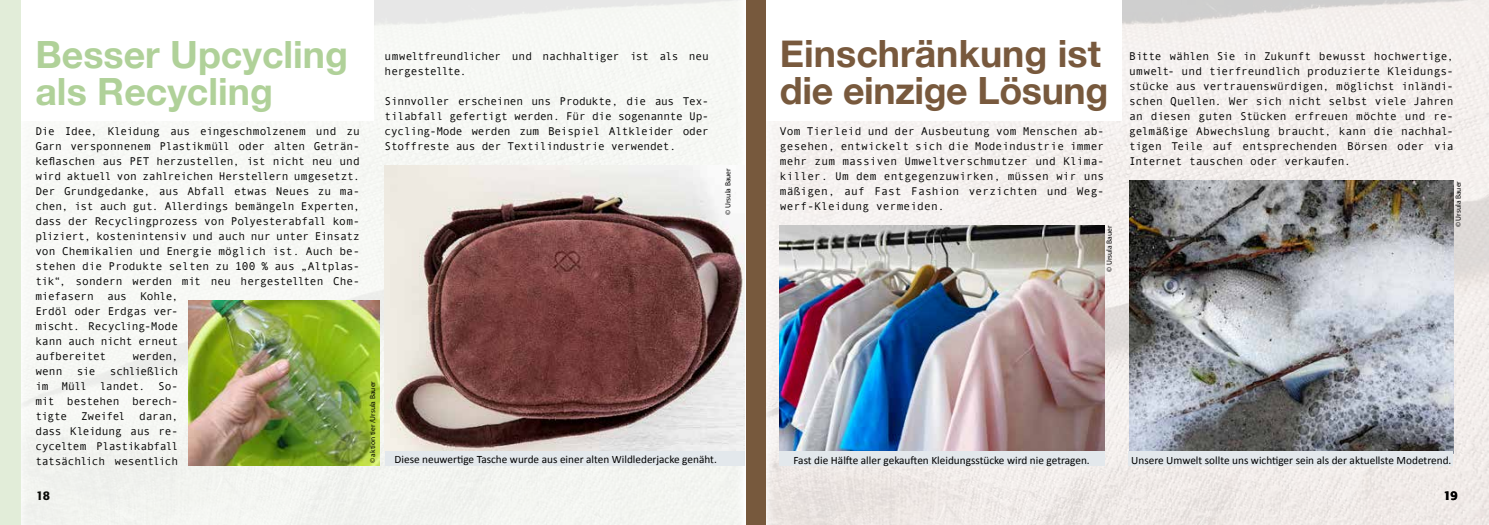
<style>
.page{position:relative;width:1489px;height:525px;background:#fff}
.page>*{position:absolute;margin:0;border:0;box-sizing:border-box;transform-origin:0 0}
.t1{font:700 37.5px/37.5px "Helvetica Neue";color:#78593d}
.t2{font:700 37.5px/37.5px "Helvetica Neue";color:#b0d199}
.t3{font:500 12.5px "Formata";color:#000}
.t4{font:11.25px/15px "Andale Mono";letter-spacing:-.015em;color:#000;text-align:justify}
.t5{font:11.25px "Calibri";color:#000}
.t6{font:7.5px "Myriad Pro";color:#000}
.s1{color:#77593d}
</style>
<div class="page">
<div style="left:21px;top:0;width:724px;height:524px;background:#f6f7f4"></div>
<img style="left:384px;top:165px;width:360px;height:287px">
<div style="left:0;top:0;width:373px;height:120px;background:#fff"></div>
<img style="left:765px;top:0;width:723px;height:524px">
<div style="left:759px;top:0;width:362px;height:120px;background:#fff"></div>
<img style="left:780px;top:225px;width:324px;height:226px">
<img style="left:1129px;top:180px;width:324px;height:273px">
<div style="left:745px;top:0;width:20px;height:524px;background:#77593d"></div>
<img style="left:189px;top:300px;width:190px;height:165px">
<div style="left:0;top:0;width:21px;height:524px;background:#e2edd9"></div>
<div style="left:385px;top:450px;width:359px;height:15px;background:#e3e8ec"></div>
<div style="left:779px;top:451px;width:325px;height:14px;background:#e3e8ec"></div>
<div style="left:1127px;top:451px;width:325px;height:14px;background:#e3e8ec"></div>
<h1 class="t2" style="left:35px;top:37px;width:314px">Besser Upcycling als Recycling</h1>
<p class="t4" style="left:35px;top:123px;width:326px;text-align:left">Die Idee, Kleidung aus eingeschmolzenem und zu Garn versponnenem Plastikmüll oder alten Geträn&shy;keflaschen aus PET herzustellen, ist nicht neu und wird aktuell von zahlreichen Herstellern umgesetzt.<br>Der Grundgedanke, aus Abfall etwas Neues zu ma&shy;chen, ist auch gut. Allerdings bemängeln Experten, dass der Recyclingprozess von Polyesterabfall kom&shy;pliziert, kostenintensiv und auch nur unter Einsatz von Chemikalien und Energie möglich ist. Auch be&shy;stehen die Produkte selten zu 100 % aus „Altplas&shy;tik“, sondern werden mit neu hergestellten Che&shy;miefasern aus Kohle,<br>Erdöl oder Erdgas ver-<br>mischt. Recycling-Mode<br>kann auch nicht erneut<br>aufbereitet</p>
<p class="t4" style="left:132px;top:348px;width:47px">werden,</p>
<p class="t4" style="left:35px;top:363px;width:29px">wenn</p>
<p class="t4" style="left:77px;top:363px;width:20px">sie</p>
<p class="t4" style="left:35px;top:363px;width:144px;text-indent:74px">schließlich im Müll landet. So&shy;mit bestehen berech&shy;tigte Zweifel daran, dass Kleidung aus re&shy;cyceltem Plastikabfall tatsächlich wesentlich</p>
<p class="t3" style="left:36px;top:487px;width:16px">18</p>
<p class="t4" style="left:384px;top:48px;width:326px">umweltfreundlicher und nachhaltiger ist als neu hergestellte.</p>
<p class="t4" style="left:384px;top:93px;width:326px">Sinnvoller erscheinen uns Produkte, die aus Tex&shy;tilabfall gefertigt werden. Für die sogenannte Up&shy;cycling-Mode werden zum Beispiel Altkleider oder Stoffreste aus der Textilindustrie verwendet.</p>
<p class="t6" style="left:723px;top:214px;width:48px;rotate:-90deg">© Ursula Bauer</p>
<h1 class="t1" style="left:780px;top:36px;width:330px">Einschränkung ist <span class="s1">die</span> einzige Lö<span class="s1">sung</span></h1>
<p class="t4" style="left:780px;top:123px;width:326px">Vom Tierleid und der Ausbeutung vom Menschen ab&shy;gesehen, entwickelt sich die Modeindustrie immer mehr zum massiven Umweltverschmutzer und Klima&shy;killer. Um dem entgegenzuwirken, müssen wir uns mäßigen, auf Fast Fashion verzichten und Weg&shy;werf-Kleidung vermeiden.</p>
<p class="t6" style="left:1104px;top:272px;width:48px;rotate:-90deg">© Ursula Bauer</p>
<p class="t4" style="left:1129px;top:48px;width:326px">Bitte wählen Sie in Zukunft bewusst hochwertige, umwelt- und tierfreundlich produzierte Kleidungs&shy;stücke aus vertrauenswürdigen, möglichst inländi&shy;schen Quellen. Wer sich nicht selbst viele Jahren an diesen guten Stücken erfreuen möchte und re&shy;gelmäßige Abwechslung braucht, kann die nachhal&shy;tigen Teile auf entsprechenden Börsen oder via Internet tauschen oder verkaufen.</p>
<p class="t6" style="left:1453px;top:227px;width:48px;rotate:-90deg">© Ursula Bauer</p>
<p class="t6" style="left:368px;top:463px;width:83px;rotate:-90deg">© aktion tier /Ursula Bauer</p>
<p class="t5" style="left:394px;top:452px;width:324px">Diese neuwertige Tasche wurde aus einer alten Wildlederjacke genäht.</p>
<p class="t5" style="left:793px;top:452px;width:298px">Fast die Hälfte aller gekauften Kleidungsstücke wird nie getragen.</p>
<p class="t5" style="left:1131px;top:452px;width:322px">Unsere Umwelt sollte uns wichtiger sein als der aktuellste Modetrend.</p>
<p class="t3" style="left:1443px;top:488px;width:16px">19</p>
</div>
